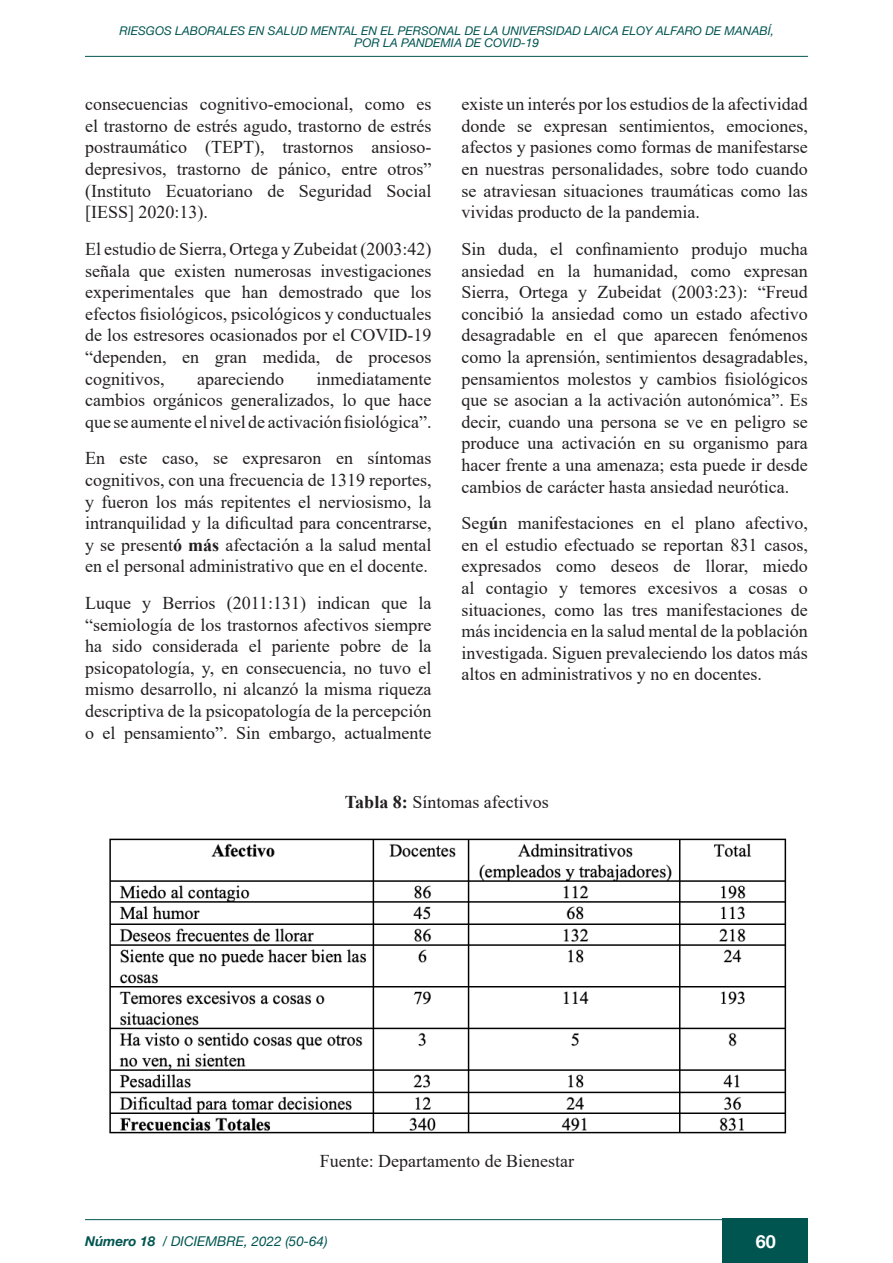
<style>
.page{position:relative;width:893px;height:1263px;background:#fff}
.page>*{position:absolute;margin:0;border:0;box-sizing:border-box;transform-origin:0 0}
.No_Spacing{font:18px/21.6px "Times New Roman";color:#231f20;text-align:justify}
.t1{font:700 18px "Helvetica Neue LT Com";color:#fff}
.t2{font:italic 13.5px "Helvetica Neue LT Com";color:#005551}
.t3{font:italic 12px/12px "Helvetica Neue LT Com";color:#005551;text-align:center}
.s1{font-weight:700}
</style>
<div class="page">
<hr style="left:85px;top:56px;width:723px;height:1px;background:#005551">
<div style="left:723px;top:1219px;width:85px;height:44px;background:#005551"></div>
<hr style="left:85px;top:1219px;width:723px;height:1px;background:#005551">
<img style="left:109px;top:838px;width:678px;height:296px">
<p class="t3" style="left:119px;top:24px;width:656px">RIESGOS LABORALES EN SALUD MENTAL EN EL PERSONAL DE LA UNIVERSIDAD LAICA ELOY ALFARO DE MANABÍ,<br>POR LA PANDEMIA DE COVID-19</p>
<p class="No_Spacing" style="left:85px;top:93px;width:348px">consecuencias cognitivo-emocional, como es el trastorno de estrés agudo, trastorno de estrés postraumático (TEPT), trastornos ansioso&shy;depresivos, trastorno de pánico, entre otros” (Instituto Ecuatoriano de Seguridad Social [IESS] 2020:13).</p>
<p class="No_Spacing" style="left:85px;top:237px;width:348px">El estudio de Sierra, Ortega y Zubeidat (2003:42) señala que existen numerosas investigaciones experimentales que han demostrado que los efectos fisiológicos, psicológicos y conductuales de los estresores ocasionados por el COVID-19 “dependen, en gran medida, de procesos cognitivos,</p>
<p class="No_Spacing" style="left:85px;top:367px;width:348px;text-indent:232px">inmediatamente cambios orgánicos generalizados, lo que hace que se aumente el nivel de activación fisiológica”.</p>
<p class="No_Spacing" style="left:85px;top:447px;width:348px">En este caso, se expresaron en síntomas cognitivos, con una frecuencia de 1319 reportes, y fueron los más repitentes el nerviosismo, la intranquilidad y la dificultad para concentrarse, y se present<span class="s1">ó más</span> afectación a la salud mental en el personal administrativo que en el docente.</p>
<p class="No_Spacing" style="left:85px;top:591px;width:348px">Luque y Berrios (2011:131) indican que la “semiología de los trastornos afectivos siempre ha sido considerada el pariente pobre de la psicopatología, y, en consecuencia, no tuvo el mismo desarrollo, ni alcanzó la misma riqueza descriptiva de la psicopatología de la percepción o el pensamiento”. Sin embargo, actualmente</p>
<p class="No_Spacing" style="left:197px;top:367px;width:88px">apareciendo</p>
<p class="No_Spacing" style="left:461px;top:93px;width:348px">existe un interés por los estudios de la afectividad donde se expresan sentimientos, emociones, afectos y pasiones como formas de manifestarse en nuestras personalidades, sobre todo cuando se atraviesan situaciones traumáticas como las vividas producto de la pandemia.</p>
<p class="No_Spacing" style="left:461px;top:237px;width:348px">Sin duda, el confinamiento produjo mucha ansiedad en la humanidad, como expresan Sierra, Ortega y Zubeidat (2003:23): “Freud concibió la ansiedad como un estado afectivo desagradable en el que aparecen fenómenos como la aprensión, sentimientos desagradables, pensamientos molestos y cambios fisiológicos que se asocian a la activación autonómica”. Es decir, cuando una persona se ve en peligro se produce una activación en su organismo para hacer frente a una amenaza; esta puede ir desde cambios de carácter hasta ansiedad neurótica.</p>
<p class="No_Spacing" style="left:461px;top:512px;width:348px">Seg<span class="s1">ú</span>n manifestaciones en el plano afectivo, en el estudio efectuado se reportan 831 casos, expresados como deseos de llorar, miedo al contagio y temores excesivos a cosas o situaciones, como las tres manifestaciones de más incidencia en la salud mental de la población investigada. Siguen prevaleciendo los datos más altos en administrativos y no en docentes.</p>
<p class="No_Spacing" style="left:345px;top:790px;width:205px"><span class="s1">Tabla 8:</span> Síntomas afectivos</p>
<p class="No_Spacing" style="left:320px;top:1150px;width:256px">Fuente: Departamento de Bienestar</p>
<p class="t2" style="left:85px;top:1233px;width:244px"><span class="s1">Número 18</span> / DICIEMBRE, 2022 (50-64)</p>
<p class="t1" style="left:756px;top:1230px;width:22px">60</p>
</div>
